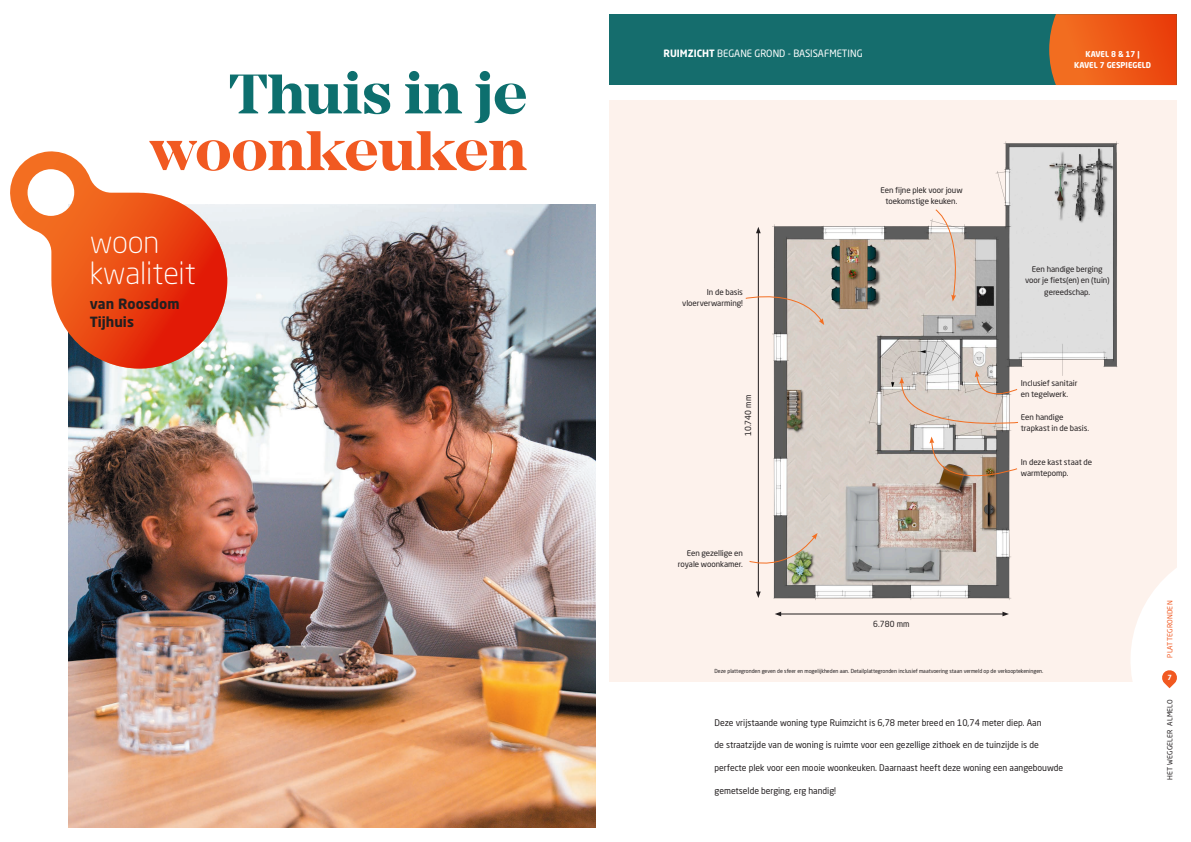
<style>
.page{position:relative;width:1191px;height:842px;background:#fff}
.page>*{position:absolute;margin:0;border:0;box-sizing:border-box;transform-origin:0 0}
.t1{font:700 58px "Mirador";letter-spacing:-.01em;color:#f15921}
.t2{font:700 58px "Mirador";letter-spacing:-.01em;color:#0d6f6e}
.t3{font:300 30.5px/30.5px "Neo Sans Std";letter-spacing:-.01em;color:#fff}
.t4{font:700 13.9px/18.3px "Neo Sans Std";color:#231f20}
.t5{font:10px "Neo Sans Std";color:#fff;scale:.96 1}
.t6{font:9px "Neo Sans Std";color:#231f20;scale:.96 1}
.t7{font:8.3px "Neo Sans Std";letter-spacing:.01em;color:#231f20;scale:.96 1}
.t8{font:8px/11.3px "Neo Sans Std";letter-spacing:-.01em;color:#231f20}
.t9{font:700 8px/11.3px "Neo Sans Std";color:#fff;text-align:center;scale:.96 1}
.t10{font:7px "Neo Sans Std";letter-spacing:.03em;color:#231f20}
.t11{font:7px "Neo Sans Std";letter-spacing:.03em;color:#f15921}
.t12{font:700 7px "Neo Sans Std";color:#fff}
.t13{font:5.5px "Neo Sans Std";color:#231f20;scale:.96 1}
.s1{font-weight:700}
</style>
<div class="page">
<div style="left:609px;top:14px;width:567px;height:71px;background:#156d6d"></div>
<svg style="left:1049px;top:14px;width:127px;height:71px;background:#e95918"></svg>
<div style="left:609px;top:101px;width:567px;height:581px;background:#fdf2ec"></div>
<svg style="left:1131px;top:543px;width:46px;height:146px"></svg>
<hr style="left:758px;top:232px;width:1px;height:361px;background:#231f20">
<svg style="left:756px;top:591px;width:4px;height:7px"></svg>
<svg style="left:756px;top:227px;width:4px;height:6px"></svg>
<hr style="left:779px;top:614px;width:225px;height:1px;background:#231f20">
<svg style="left:1002px;top:612px;width:7px;height:4px"></svg>
<svg style="left:775px;top:612px;width:6px;height:4px"></svg>
<img style="left:772px;top:141px;width:347px;height:459px">
<img style="left:68px;top:204px;width:527px;height:624px">
<svg style="left:10px;top:151px;width:217px;height:218px"></svg>
<svg style="left:899px;top:370px;width:119px;height:126px;background:#c5b9b1"></svg>
<svg style="left:745px;top:288px;width:79px;height:37px"></svg>
<svg style="left:749px;top:533px;width:68px;height:40px"></svg>
<svg style="left:935px;top:209px;width:27px;height:92px"></svg>
<h1 class="t2" style="left:228px;top:60px;width:300px">Thuis in je</h1>
<h1 class="t1" style="left:150px;top:116px;width:379px">woonkeuken</h1>
<h2 class="t3" style="left:90px;top:227px;width:108px">woon kwaliteit</h2>
<h3 class="t4" style="left:90px;top:294px;width:91px">van Roosdom<br>Tijhuis</h3>
<p class="t5" style="left:663px;top:47px;width:209px"><span class="s1">RUIMZICHT</span> BEGANE GROND - BASISAFMETING</p>
<p class="t9" style="left:1074px;top:48px;width:82px">KAVEL 8 &amp; 17 |<br>KAVEL 7 GESPIEGELD</p>
<p class="t8" style="left:880px;top:184px;width:84px;text-align:center">Een fijne plek voor jouw toekomstige keuken.</p>
<p class="t8" style="left:1025px;top:263px;width:86px;text-align:center">Een handige berging voor je fiets(en) en (tuin)</p>
<p class="t8" style="left:707px;top:286px;width:38px">In de basis</p>
<p class="t8" style="left:1044px;top:286px;width:48px">gereedschap.</p>
<p class="t8" style="left:682px;top:297px;width:62px">vloerverwarming!</p>
<p class="t7" style="left:743px;top:436px;width:45px;rotate:-90deg">10.740 mm</p>
<p class="t8" style="left:678px;top:547px;width:67px;text-align:right">Een gezellige en royale woonkamer.</p>
<p class="t7" style="left:873px;top:618px;width:39px">6.780 mm</p>
<p class="t8" style="left:1020px;top:377px;width:58px">Inclusief sanitair en tegelwerk.</p>
<p class="t8" style="left:1020px;top:411px;width:70px">Een handige trapkast in de basis.</p>
<p class="t8" style="left:1020px;top:456px;width:73px">In deze kast staat de warmtepomp.</p>
<p class="t13" style="left:714px;top:667px;width:344px">Deze plattegronden geven de sfeer en mogelijkheden aan. Detailplattegronden inclusief maatvoering staan vermeld op de verkooptekeningen.</p>
<p class="t6" style="left:714px;top:717px;width:342px">Deze vrijstaande woning type Ruimzicht is 6,78 meter breed en 10,74 meter diep. Aan</p>
<p class="t6" style="left:714px;top:740px;width:339px">de straatzijde van de woning is ruimte voor een gezellige zithoek en de tuinzijde is de</p>
<p class="t6" style="left:714px;top:762px;width:365px">perfecte plek voor een mooie woonkeuken. Daarnaast heeft deze woning een aangebouwde</p>
<p class="t6" style="left:714px;top:785px;width:128px">gemetselde berging, erg handig!</p>
<p class="t11" style="left:1165px;top:658px;width:59px;rotate:-90deg">PLATTEGRONDEN</p>
<p class="t12" style="left:1167px;top:673px;width:6px">7</p>
<p class="t10" style="left:1165px;top:780px;width:82px;rotate:-90deg">HET WEGGELER ALMELO</p>
</div>
